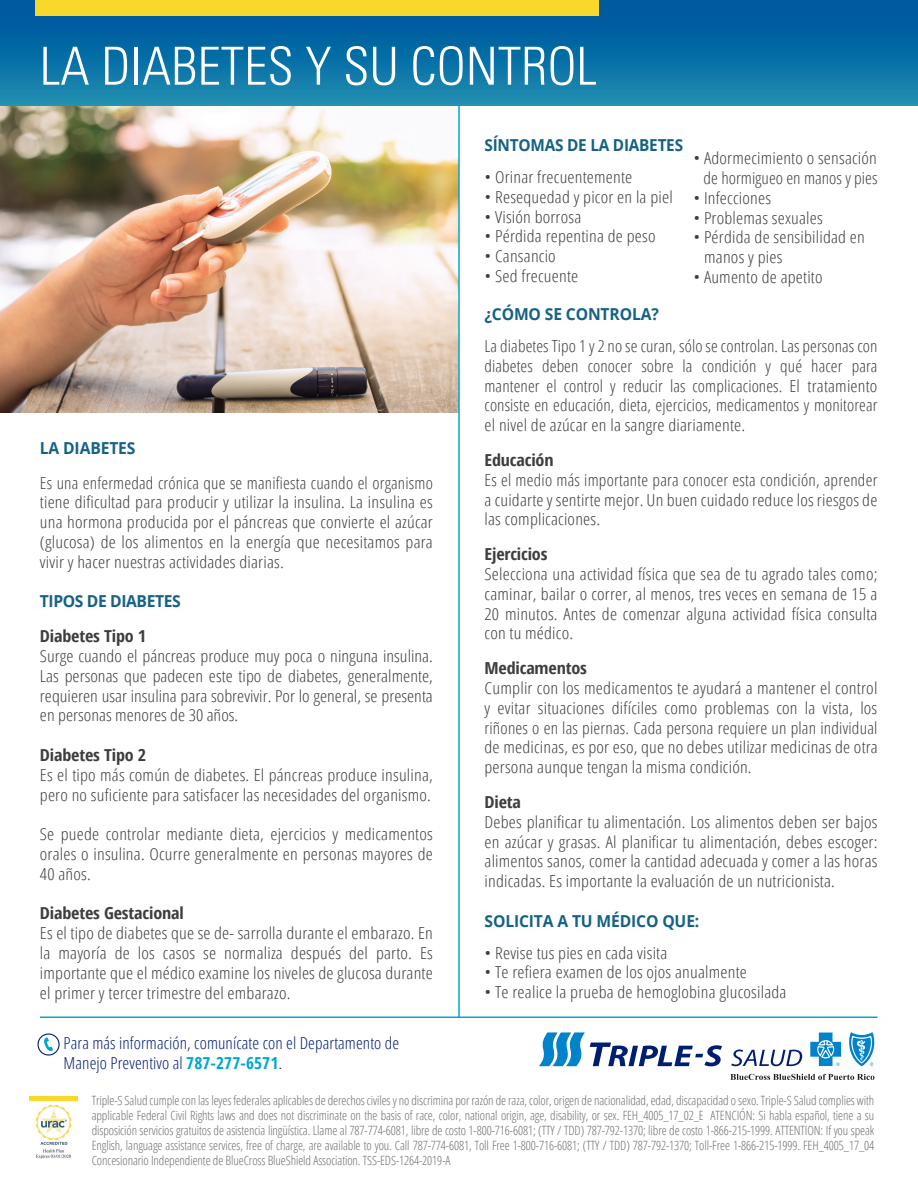
<style>
.page{position:relative;width:918px;height:1188px;background:#fff}
.page>*{position:absolute;margin:0;border:0;box-sizing:border-box;transform-origin:0 0}
.t1{font:300 condensed 52.5px "Univers";color:#fff}
.t2{font:300 condensed 16.5px/19.8px "Open Sans";letter-spacing:.01em;color:#3e3e3f;text-align:justify;scale:1.1 1}
.t3{font:300 condensed 16.5px/19.8px "Open Sans";letter-spacing:.01em;color:#3e3e3f;text-align:justify;scale:1.05 1}
.t4{font:300 condensed 16.5px/19.8px "Open Sans";letter-spacing:.01em;color:#3e3e3f;text-align:justify;scale:1.11 1}
.t5{font:700 condensed 16.5px "Open Sans";letter-spacing:-.01em;color:#3e3e3f;scale:1.1 1}
.t6{font:300 condensed 16.5px/19.8px "Open Sans";letter-spacing:.005em;color:#001e71;scale:1.05 1}
.t7{font:700 16.5px "Open Sans";letter-spacing:-.01em;color:#166284;scale:.95 1}
.t8{font:700 16.5px "Open Sans";letter-spacing:-.01em;color:#166284;scale:.93 1}
.t9{font:300 condensed 12.75px/15px "Open Sans";letter-spacing:-.005em;color:#6c6d70;text-align:justify}
.s1{font-weight:700;color:#00a7cf}
.s2{font-family:"Univers"}
</style>
<div class="page">
<img style="left:1px;top:106px;width:457px;height:306px">
<div style="left:0;top:0;width:918px;height:106px;background:linear-gradient(to bottom,#00509a,#1c8bb0)"></div>
<svg style="left:731px;top:1050px;width:71px;height:16px"></svg>
<svg style="left:539px;top:1032px;width:183px;height:34px"></svg>
<svg style="left:810px;top:1033px;width:31px;height:33px"></svg>
<svg style="left:849px;top:1032px;width:26px;height:34px"></svg>
<svg style="left:730px;top:1074px;width:144px;height:6px"></svg>
<hr style="left:458px;top:106px;width:2px;height:911px;background:#00a7cf">
<hr style="left:40px;top:1017px;width:838px;height:1px;background:#00a7cf">
<div style="left:35px;top:0;width:563px;height:16px;background:#f8d82b"></div>
<div style="left:37px;top:1033px;width:23px;height:23px;border:1px solid #001e71;border-radius:50%"></div>
<svg style="left:44px;top:1037px;width:9px;height:14px"></svg>
<img style="left:35px;top:1104px;width:37px;height:55px">
<div style="left:29px;top:1096px;width:49px;height:5px;background:#f8d82b"></div>
<h1 class="t1" style="left:40px;top:35px;width:559px">LA DIABETES Y SU CONTROL</h1>
<p class="t8" style="left:485px;top:134px;width:215px">SÍNTOMAS DE LA DIABETES</p>
<p class="t2" style="left:485px;top:167px;width:136px">• Orinar frecuentemente</p>
<p class="t2" style="left:485px;top:186px;width:173px">• Resequedad y picor en la piel</p>
<p class="t2" style="left:485px;top:206px;width:89px">• Visión borrosa</p>
<p class="t2" style="left:485px;top:226px;width:157px">• Pérdida repentina de peso</p>
<p class="t2" style="left:485px;top:246px;width:66px">• Cansancio</p>
<p class="t2" style="left:485px;top:266px;width:87px">• Sed frecuente</p>
<p class="t2" style="left:693px;top:148px;width:169px;text-align:right">• Adormecimiento o sensación de hormigueo en manos y pies</p>
<p class="t2" style="left:693px;top:187px;width:72px">• Infecciones</p>
<p class="t2" style="left:693px;top:207px;width:119px">• Problemas sexuales</p>
<p class="t2" style="left:704px;top:227px;width:148px;text-indent:-11px">• Pérdida de sensibilidad en manos y pies</p>
<p class="t2" style="left:693px;top:267px;width:119px">• Aumento de apetito</p>
<p class="t7" style="left:40px;top:436px;width:102px">LA DIABETES</p>
<p class="t3" style="left:40px;top:472px;width:376px">Es una enfermedad crónica que se manifiesta cuando el organismo tiene dificultad para producir y utilizar la insulina. La insulina es una hormona producida por el páncreas que convierte el azúcar (glucosa) de los alimentos en la energía que necesitamos para vivir y hacer nuestras actividades diarias.</p>
<p class="t7" style="left:40px;top:590px;width:150px">TIPOS DE DIABETES</p>
<p class="t5" style="left:40px;top:625px;width:98px">Diabetes Tipo 1</p>
<p class="t2" style="left:40px;top:646px;width:359px">Surge cuando el páncreas produce muy poca o ninguna insulina.<br>Las personas que padecen este tipo de diabetes, generalmente, requieren usar insulina para sobrevivir. Por lo general, se presenta en personas menores de 30 años.</p>
<p class="t5" style="left:40px;top:744px;width:98px">Diabetes Tipo 2</p>
<p class="t2" style="left:40px;top:764px;width:359px">Es el tipo más común de diabetes. El páncreas produce insulina, pero no suficiente para satisfacer las necesidades del organismo.</p>
<p class="t2" style="left:40px;top:824px;width:359px">Se puede controlar mediante dieta, ejercicios y medicamentos orales o insulina. Ocurre generalmente en personas mayores de 40 años.</p>
<p class="t5" style="left:40px;top:902px;width:132px">Diabetes Gestacional</p>
<p class="t2" style="left:40px;top:923px;width:359px">Es el tipo de diabetes que se de- sarrolla durante el embarazo. En la mayoría de los casos se normaliza después del parto. Es importante que el médico examine los niveles de glucosa durante el primer y tercer trimestre del embarazo.</p>
<p class="t7" style="left:485px;top:303px;width:185px">¿CÓMO SE CONTROLA?</p>
<p class="t3" style="left:485px;top:336px;width:376px">La diabetes Tipo 1 y 2 no se curan, sólo se controlan. Las personas con diabetes deben conocer sobre la condición y qué hacer para mantener el control y reducir las complicaciones. El tratamiento consiste en educación, dieta, ejercicios, medicamentos y monitorear el nivel de azúcar en la sangre diariamente.</p>
<p class="t5" style="left:485px;top:448px;width:64px">Educación</p>
<p class="t3" style="left:485px;top:469px;width:376px">Es el medio más importante para conocer esta condición, aprender a cuidarte y sentirte mejor. Un buen cuidado reduce los riesgos de las complicaciones.</p>
<p class="t5" style="left:485px;top:543px;width:59px">Ejercicios</p>
<p class="t2" style="left:485px;top:564px;width:359px">Selecciona una actividad física que sea de tu agrado tales como; caminar, bailar o correr, al menos, tres veces en semana de 15 a 20 minutos. Antes de comenzar alguna actividad física consulta con tu médico.</p>
<p class="t5" style="left:485px;top:657px;width:95px">Medicamentos</p>
<p class="t4" style="left:485px;top:678px;width:356px">Cumplir con los medicamentos te ayudará a mantener el control y evitar situaciones difíciles como problemas con la vista, los riñones o en las piernas. Cada persona requiere un plan individual de medicinas, es por eso, que no debes utilizar medicinas de otra persona aunque tengan la misma condición.</p>
<p class="t5" style="left:485px;top:790px;width:35px">Dieta</p>
<p class="t2" style="left:485px;top:811px;width:359px">Debes planificar tu alimentación. Los alimentos deben ser bajos en azúcar y grasas. Al planificar tu alimentación, debes escoger: alimentos sanos, comer la cantidad adecuada y comer a las horas indicadas. Es importante la evaluación de un nutricionista.</p>
<p class="t7" style="left:485px;top:909px;width:228px">SOLICITA A TU MÉDICO QUE:</p>
<p class="t2" style="left:485px;top:942px;width:168px">• Revise tus pies en cada visita</p>
<p class="t2" style="left:485px;top:962px;width:240px">• Te refiera examen de los ojos anualmente</p>
<p class="t2" style="left:485px;top:982px;width:276px">• Te realice la prueba de hemoglobina glucosilada</p>
<p class="t6" style="left:64px;top:1033px;width:321px">Para más información, comunícate con el Departamento de<br>Manejo Preventivo al <span class="s1">787-277-6571</span><span class="s2">.</span></p>
<p class="t9" style="left:92px;top:1092px;width:784px">Triple-S Salud cumple con las leyes federales aplicables de derechos civiles y no discrimina por razón de raza, color, origen de nacionalidad, edad, discapacidad o sexo. Triple-S Salud complies with applicable Federal Civil Rights laws and does not discriminate on the basis of race, color, national origin, age, disability, or sex. FEH_4005_17_02_E ATENCIÓN: Si habla español, tiene a su disposición servicios gratuitos de asistencia lingüística. Llame al 787-774-6081, libre de costo 1-800-716-6081; (TTY / TDD) 787-792-1370; libre de costo 1-866-215-1999. ATTENTION: If you speak English, language assistance services, free of charge, are available to you. Call 787-774-6081, Toll Free 1-800-716-6081; (TTY / TDD) 787-792-1370; Toll-Free 1-866-215-1999. FEH_4005_17_04<br>Concesionario Independiente de BlueCross BlueShield Association. TSS-EDS-1264-2019-A</p>
</div>
